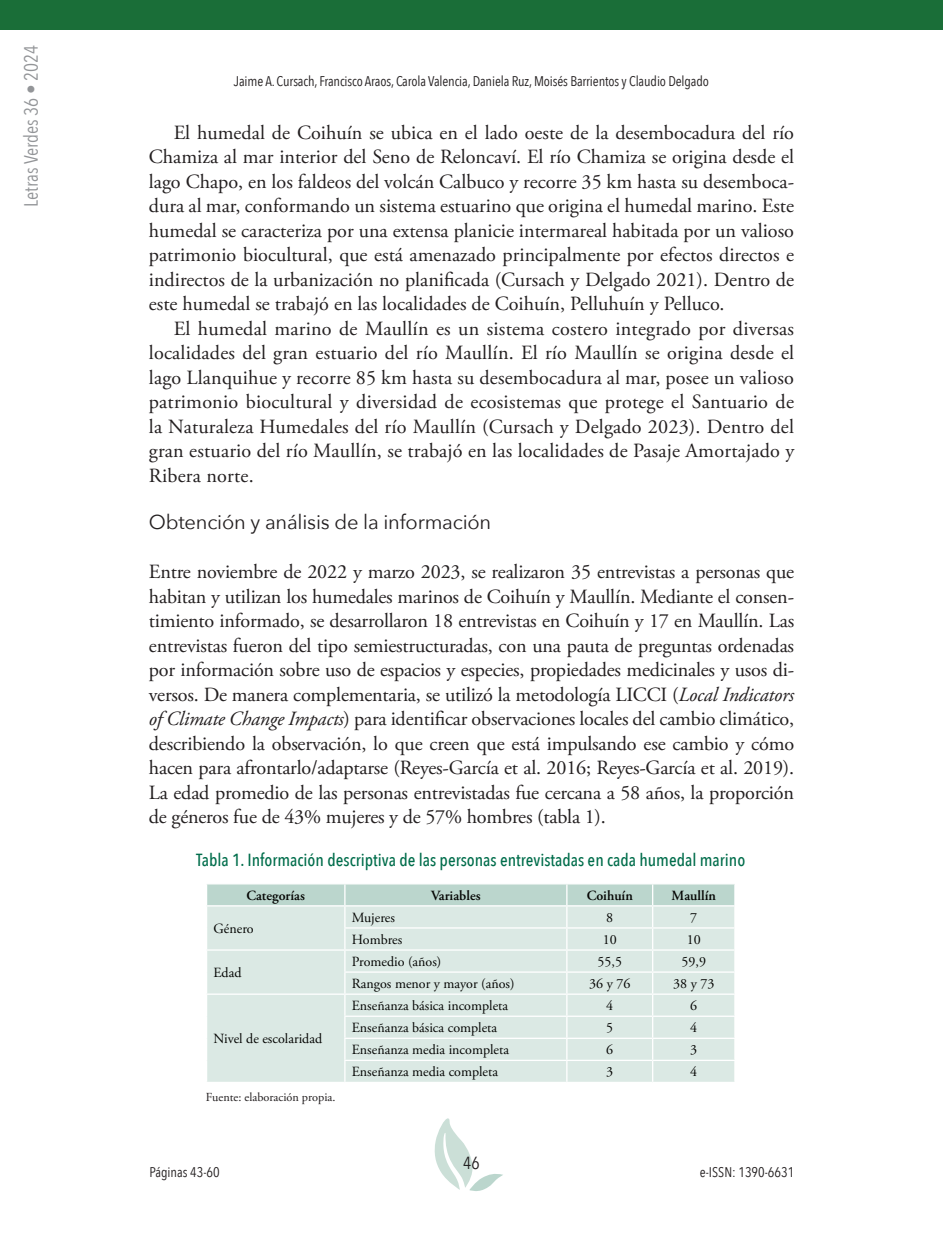
<style>
.page{position:relative;width:943px;height:1241px;background:#fff}
.page>*{position:absolute;margin:0;border:0;box-sizing:border-box;transform-origin:0 0}
.t1{font:20.12px/24.5px "Adobe Garamond Pro";color:#231f20;text-align:justify}
.t2{font:20.12px "Avenir Next";letter-spacing:-.01em;color:#231f20}
.t3{font:19.25px "Avenir Next Condensed";color:#939598}
.t4{font:500 17.5px "Avenir Next Condensed";color:#006d4b}
.t5{font:17.5px "Avenir Next Condensed";color:#231f20}
.t6{font:14px "Adobe Garamond Pro";color:#040503}
.t7{font:14px "Avenir Next Condensed";letter-spacing:-.01em;color:#231f20}
.t8{font:600 14px "Adobe Garamond Pro";color:#040503}
.t9{font:12.25px "Adobe Garamond Pro";color:#231f20}
.s1{font-style:italic}
</style>
<div class="page">
<svg style="left:434px;top:1118px;width:69px;height:73px"></svg>
<div style="left:0;top:0;width:943px;height:30px;background:#1a6e38"></div>
<svg style="left:207px;top:884px;width:528px;height:197px;background:#d9e8e2"></svg>
<p class="t3" style="left:15px;top:207px;width:164px;rotate:-90deg">Letras Verdes 36 • 2024</p>
<p class="t7" style="left:234px;top:69px;width:476px">Jaime A. Cursach, Francisco Araos, Carola Valencia, Daniela Ruz, Moisés Barrientos y Claudio Delgado</p>
<p class="t1" style="left:149px;top:121px;width:646px;text-indent:25px">El humedal de Coihuín se ubica en el lado oeste de la desembocadura del río Chamiza al mar interior del Seno de Reloncaví. El río Chamiza se origina desde el lago Chapo, en los faldeos del volcán Calbuco y recorre 35 km hasta su desemboca&shy;dura al mar, conformando un sistema estuarino que origina el humedal marino. Este humedal se caracteriza por una extensa planicie intermareal habitada por un valioso patrimonio biocultural, que está amenazado principalmente por efectos directos e indirectos de la urbanización no planificada (Cursach y Delgado 2021). Dentro de este humedal se trabajó en las localidades de Coihuín, Pelluhuín y Pelluco.</p>
<p class="t1" style="left:149px;top:317px;width:646px;text-indent:25px">El humedal marino de Maullín es un sistema costero integrado por diversas localidades del gran estuario del río Maullín. El río Maullín se origina desde el lago Llanquihue y recorre 85 km hasta su desembocadura al mar, posee un valioso patrimonio biocultural y diversidad de ecosistemas que protege el Santuario de la Naturaleza Humedales del río Maullín (Cursach y Delgado 2023). Dentro del gran estuario del río Maullín, se trabajó en las localidades de Pasaje Amortajado y Ribera norte.</p>
<p class="t2" style="left:149px;top:505px;width:344px">Obtención y análisis de la información</p>
<p class="t1" style="left:149px;top:560px;width:646px">Entre noviembre de 2022 y marzo 2023, se realizaron 35 entrevistas a personas que habitan y utilizan los humedales marinos de Coihuín y Maullín. Mediante el consen&shy;timiento informado, se desarrollaron 18 entrevistas en Coihuín y 17 en Maullín. Las entrevistas fueron del tipo semiestructuradas, con una pauta de preguntas ordenadas por información sobre uso de espacios y especies, propiedades medicinales y usos di&shy;versos. De manera complementaria, se utilizó la metodología LICCI (<span class="s1">Local Indicators of Climate Change Impacts</span>) para identificar observaciones locales del cambio climático, describiendo la observación, lo que creen que está impulsando ese cambio y cómo hacen para afrontarlo/adaptarse (Reyes-García et al. 2016; Reyes-García et al. 2019).<br>La edad promedio de las personas entrevistadas fue cercana a 58 años, la proporción de géneros fue de 43% mujeres y de 57% hombres (tabla 1).</p>
<p class="t4" style="left:196px;top:849px;width:550px">Tabla 1. Información descriptiva de las personas entrevistadas en cada humedal marino</p>
<p class="t8" style="left:246px;top:887px;width:60px">Categorías</p>
<p class="t8" style="left:431px;top:887px;width:51px">Variables</p>
<p class="t8" style="left:586px;top:887px;width:48px">Coihuín</p>
<p class="t8" style="left:671px;top:887px;width:46px">Maullín</p>
<p class="t6" style="left:213px;top:920px;width:42px">Género</p>
<p class="t6" style="left:352px;top:909px;width:45px">Mujeres</p>
<p class="t6" style="left:606px;top:909px;width:8px">8</p>
<p class="t6" style="left:690px;top:909px;width:8px">7</p>
<p class="t6" style="left:352px;top:931px;width:52px">Hombres</p>
<p class="t6" style="left:602px;top:931px;width:15px">10</p>
<p class="t6" style="left:686px;top:931px;width:15px">10</p>
<p class="t6" style="left:213px;top:964px;width:29px">Edad</p>
<p class="t6" style="left:213px;top:1030px;width:110px">Nivel de escolaridad</p>
<p class="t9" style="left:206px;top:1089px;width:131px">Fuente: elaboración propia.</p>
<p class="t6" style="left:352px;top:953px;width:91px">Promedio (años)</p>
<p class="t6" style="left:597px;top:953px;width:26px">55,5</p>
<p class="t6" style="left:681px;top:953px;width:26px">59,9</p>
<p class="t6" style="left:352px;top:975px;width:164px">Rangos menor y mayor (años)</p>
<p class="t6" style="left:589px;top:975px;width:43px">36 y 76</p>
<p class="t6" style="left:673px;top:975px;width:43px">38 y 73</p>
<p class="t6" style="left:352px;top:997px;width:158px">Enseñanza básica incompleta</p>
<p class="t6" style="left:606px;top:997px;width:8px">4</p>
<p class="t6" style="left:690px;top:997px;width:8px">6</p>
<p class="t6" style="left:352px;top:1019px;width:147px">Enseñanza básica completa</p>
<p class="t6" style="left:606px;top:1019px;width:8px">5</p>
<p class="t6" style="left:690px;top:1019px;width:8px">4</p>
<p class="t6" style="left:352px;top:1041px;width:159px">Enseñanza media incompleta</p>
<p class="t6" style="left:606px;top:1041px;width:8px">6</p>
<p class="t6" style="left:690px;top:1041px;width:8px">3</p>
<p class="t6" style="left:352px;top:1063px;width:148px">Enseñanza media completa</p>
<p class="t6" style="left:606px;top:1063px;width:8px">3</p>
<p class="t6" style="left:690px;top:1063px;width:8px">4</p>
<p class="t5" style="left:463px;top:1147px;width:18px">46</p>
<p class="t7" style="left:149px;top:1159px;width:72px">Páginas 43-60</p>
<p class="t7" style="left:700px;top:1159px;width:96px">e-ISSN: 1390-6631</p>
</div>
